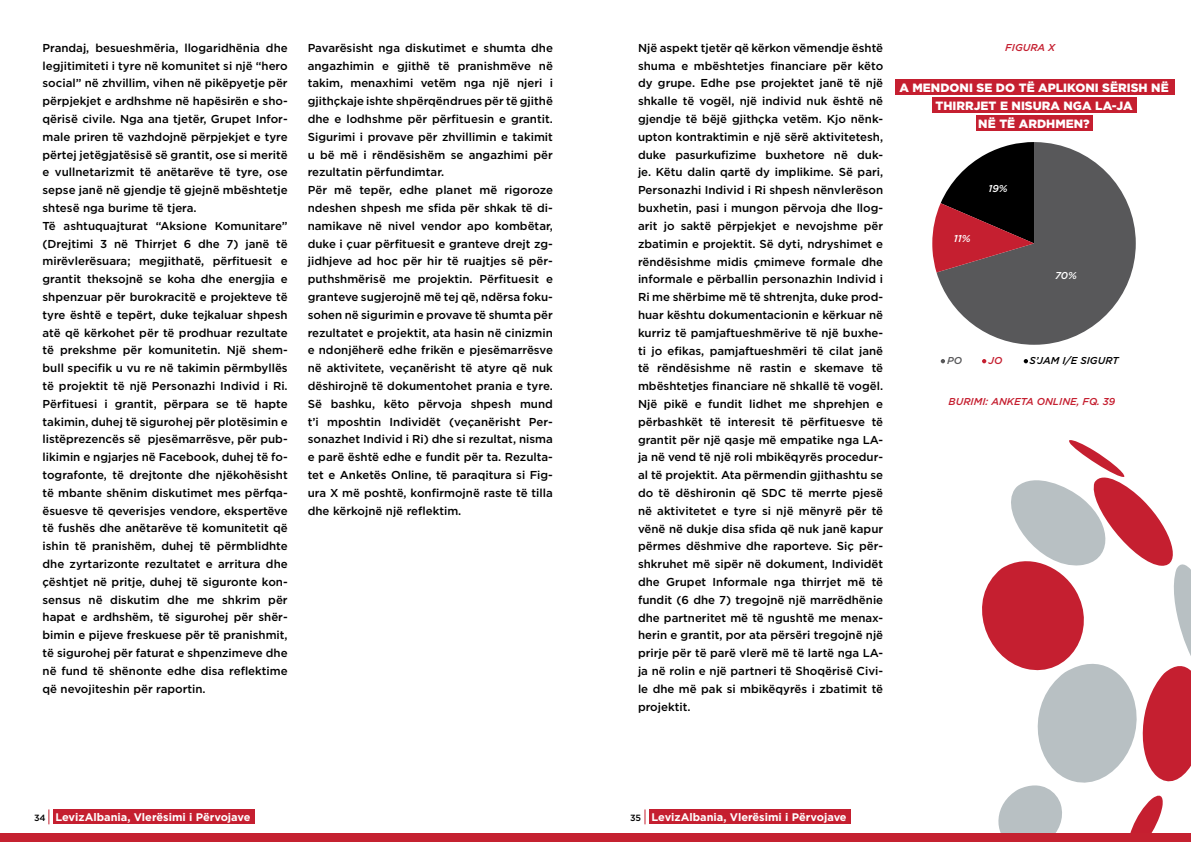
<style>
.page{position:relative;width:1191px;height:842px;background:#fff}
.page>*{position:absolute;margin:0;border:0;box-sizing:border-box;transform-origin:0 0}
.t1{font:900 12px/17.8px "Gotham";color:#fff;text-align:center}
.t2{font:500 11.5px/17.8px "Gotham";color:#000}
.t3{font:700 11px "Gotham";color:#fff}
.t4{font:italic 500 10px "Gotham";color:#c51f30}
.t5{font:italic 500 10px "Gotham";color:#000}
.t6{font:italic 500 10px "Gotham";color:#fff}
.t7{font:italic 500 10px "Gotham";color:#58585a}
.s1{font-weight:500;font-size:9px;color:#000}
</style>
<div class="page">
<svg style="left:982px;top:440px;width:209px;height:393px"></svg>
<svg style="left:936px;top:142px;width:199px;height:203px;fill:#58585a"></svg>
<svg style="left:932px;top:142px;width:102px;height:130px"></svg>
<div style="left:0;top:833px;width:1191px;height:9px;background:#c52130"></div>
<div style="left:932px;top:97px;width:204px;height:16px;background:#c51f30"></div>
<div style="left:976px;top:115px;width:117px;height:16px;background:#c51f30"></div>
<div style="left:894px;top:80px;width:280px;height:15px;background:#c51f30"></div>
<svg style="left:940px;top:359px;width:5px;height:4px"></svg>
<svg style="left:982px;top:359px;width:4px;height:4px"></svg>
<svg style="left:1023px;top:359px;width:5px;height:4px"></svg>
<div style="left:53px;top:809px;width:202px;height:15px;background:#c51f30"></div>
<svg style="left:48px;top:809px;width:1px;height:15px"></svg>
<div style="left:649px;top:809px;width:202px;height:15px;background:#c51f30"></div>
<svg style="left:644px;top:809px;width:1px;height:15px"></svg>
<p class="t2" style="left:43px;top:39px;width:247px">Prandaj, besueshmëria, llogaridhënia dhe legjitimiteti i tyre në komunitet si një “hero social” në zhvillim, vihen në pikëpyetje për përpjekjet e ardhshme në hapësirën e sho&shy;qërisë civile. Nga ana tjetër, Grupet Infor&shy;male priren të vazhdojnë përpjekjet e tyre përtej jetëgjatësisë së grantit, ose si meritë e vullnetarizmit të anëtarëve të tyre, ose sepse janë në gjendje të gjejnë mbështetje shtesë nga burime të tjera.<br>Të ashtuquajturat “Aksione Komunitare” (Drejtimi 3 në Thirrjet 6 dhe 7) janë të mirëvlerësuara; megjithatë, përfituesit e grantit theksojnë se koha dhe energjia e shpenzuar për burokracitë e projekteve të tyre është e tepërt, duke tejkaluar shpesh atë që kërkohet për të prodhuar rezultate të prekshme për komunitetin. Një shem&shy;bull specifik u vu re në takimin përmbyllës të projektit të një Personazhi Individ i Ri.<br>Përfituesi i grantit, përpara se të hapte takimin, duhej të sigurohej për plotësimin e listëprezencës së pjesëmarrësve, për pub&shy;likimin e ngjarjes në Facebook, duhej të fo&shy;tografonte, të drejtonte dhe njëkohësisht të mbante shënim diskutimet mes përfqa&shy;ësuesve të qeverisjes vendore, ekspertëve të fushës dhe anëtarëve të komunitetit që ishin të pranishëm, duhej të përmblidhte dhe zyrtarizonte rezultatet e arritura dhe çështjet në pritje, duhej të siguronte kon&shy;sensus në diskutim dhe me shkrim për hapat e ardhshëm, të sigurohej për shër&shy;bimin e pijeve freskuese për të pranishmit, të sigurohej për faturat e shpenzimeve dhe në fund të shënonte edhe disa reflektime që nevojiteshin për raportin.</p>
<p class="t2" style="left:308px;top:39px;width:247px">Pavarësisht nga diskutimet e shumta dhe angazhimin e gjithë të pranishmëve në takim, menaxhimi vetëm nga një njeri i gjithçkaje ishte shpërqëndrues për të gjithë dhe e lodhshme për përfituesin e grantit.<br>Sigurimi i provave për zhvillimin e takimit u bë më i rëndësishëm se angazhimi për rezultatin përfundimtar.<br>Për më tepër, edhe planet më rigoroze ndeshen shpesh me sfida për shkak të di&shy;namikave në nivel vendor apo kombëtar, duke i çuar përfituesit e granteve drejt zg&shy;jidhjeve ad hoc për hir të ruajtjes së për&shy;puthshmërisë me projektin. Përfituesit e granteve sugjerojnë më tej që, ndërsa foku&shy;sohen në sigurimin e provave të shumta për rezultatet e projektit, ata hasin në cinizmin e ndonjëherë edhe frikën e pjesëmarrësve në aktivitete, veçanërisht të atyre që nuk dëshirojnë të dokumentohet prania e tyre.<br>Së bashku, këto përvoja shpesh mund t’i mposhtin Individët (veçanërisht Per&shy;sonazhet Individ i Ri) dhe si rezultat, nisma e parë është edhe e fundit për ta. Rezulta&shy;tet e Anketës Online, të paraqitura si Fig&shy;ura X më poshtë, konfirmojnë raste të tilla dhe kërkojnë një reflektim.</p>
<p class="t2" style="left:638px;top:39px;width:247px;text-align:justify">Një aspekt tjetër që kërkon vëmendje është shuma e mbështetjes financiare për këto dy grupe. Edhe pse projektet janë të një shkalle të vogël, një individ nuk është në gjendje të bëjë gjithçka vetëm. Kjo nënk&shy;upton kontraktimin e një sërë aktivitetesh, duke pasurkufizime buxhetore në duk&shy;je. Këtu dalin qartë dy implikime. Së pari, Personazhi Individ i Ri shpesh nënvlerëson buxhetin, pasi i mungon përvoja dhe llog&shy;arit jo saktë përpjekjet e nevojshme për zbatimin e projektit. Së dyti, ndryshimet e rëndësishme midis çmimeve formale dhe informale e përballin personazhin Individ i Ri me shërbime më të shtrenjta, duke prod&shy;huar kështu dokumentacionin e kërkuar në kurriz të pamjaftueshmërive të një buxhe&shy;ti jo efikas, pamjaftueshmëri të cilat janë të rëndësishme në rastin e skemave të mbështetjes financiare në shkallë të vogël.<br>Një pikë e fundit lidhet me shprehjen e përbashkët të interesit të përfituesve të grantit për një qasje më empatike nga LA&shy;ja në vend të një roli mbikëqyrës procedur&shy;al të projektit. Ata përmendin gjithashtu se do të dëshironin që SDC të merrte pjesë në aktivitetet e tyre si një mënyrë për të vënë në dukje disa sfida që nuk janë kapur përmes dëshmive dhe raporteve. Siç për&shy;shkruhet më sipër në dokument, Individët dhe Grupet Informale nga thirrjet më të fundit (6 dhe 7) tregojnë një marrëdhënie dhe partneritet më të ngushtë me menax&shy;herin e grantit, por ata përsëri tregojnë një prirje për të parë vlerë më të lartë nga LA&shy;ja në rolin e një partneri të Shoqërisë Civi&shy;le dhe më pak si mbikëqyrës i zbatimit të projektit.</p>
<p class="t4" style="left:1005px;top:40px;width:51px">FIGURA X</p>
<p class="t1" style="left:899px;top:79px;width:271px">A MENDONI SE DO TË APLIKONI SËRISH NË<br>THIRRJET E NISURA NGA LA-JA<br>NË TË ARDHMEN?</p>
<p class="t6" style="left:988px;top:182px;width:21px">19%</p>
<p class="t6" style="left:953px;top:232px;width:18px">11%</p>
<p class="t6" style="left:1055px;top:269px;width:23px">70%</p>
<p class="t7" style="left:947px;top:354px;width:17px">PO</p>
<p class="t4" style="left:988px;top:354px;width:16px">JO</p>
<p class="t5" style="left:1029px;top:354px;width:90px">S’JAM I/E SIGURT</p>
<p class="t4" style="left:948px;top:395px;width:168px">BURIMI: ANKETA ONLINE, FQ. 39</p>
<p class="t3" style="left:34px;top:809px;width:218px"><span class="s1">34</span> LevizAlbania, Vlerësimi i Përvojave</p>
<p class="t3" style="left:630px;top:809px;width:218px"><span class="s1">35</span> LevizAlbania, Vlerësimi i Përvojave</p>
</div>
